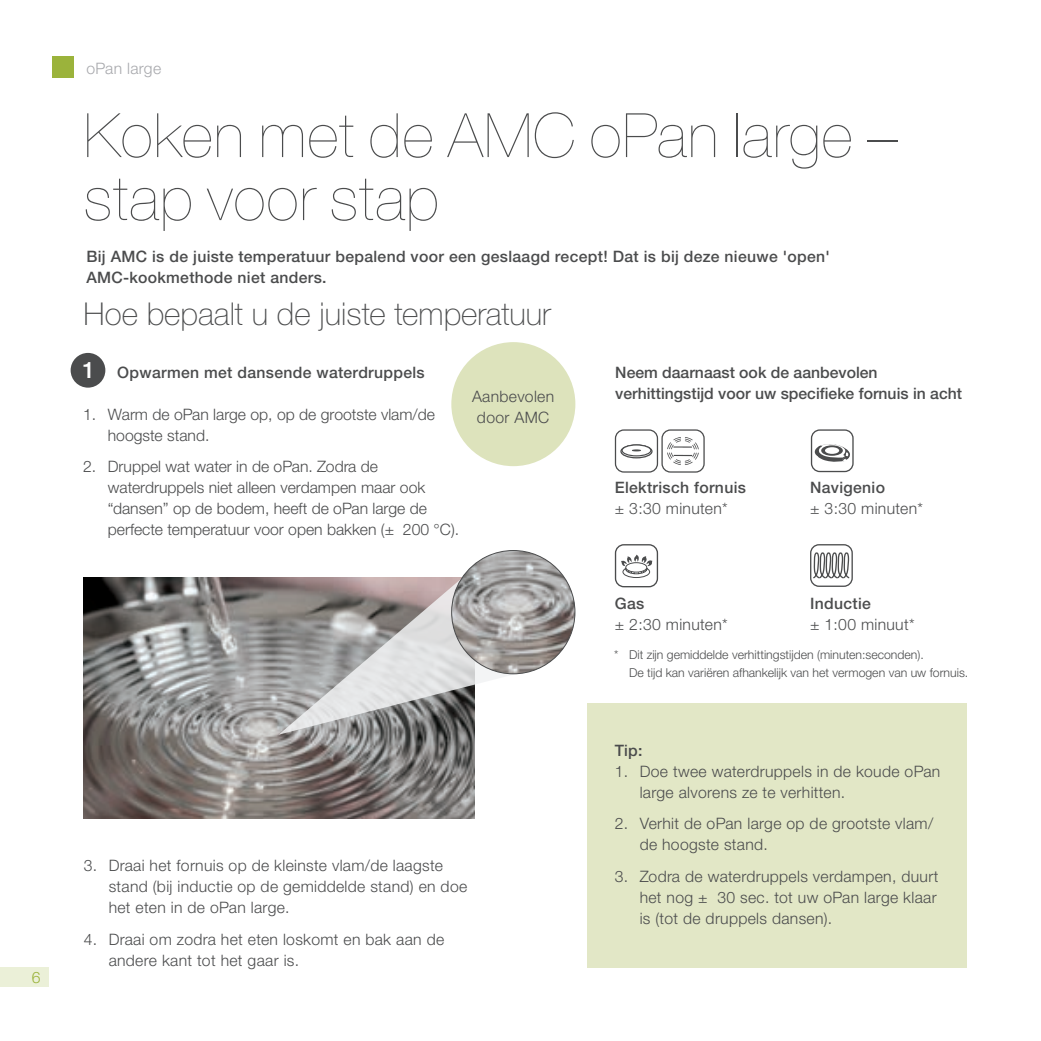
<style>
.page{position:relative;width:1041px;height:1041px;background:#fff}
.page>*{position:absolute;margin:0;border:0;box-sizing:border-box;transform-origin:0 0}
.t1{font:200 61.25px/63px "Helvetica Neue LTW1 G";letter-spacing:.02em;color:#4b4c4d}
.t2{font:100 31.5px "Helvetica Neue LTW1 G";color:#4b4c4d}
.t3{font:500 22.75px "Helvetica Neue LTW1 G";color:#fff}
.t4{font:300 15.75px/21px "Helvetica Neue LTW1 G";letter-spacing:.02em;color:#4b4c4d}
.t5{font:300 15.75px/21px "Helvetica Neue LTW1 G";color:#4b4c4d}
.t6{font:500 15.75px/21px "Helvetica Neue LTW1 G";letter-spacing:.02em;color:#4b4c4d}
.t7{font:500 15.75px/21px "Helvetica Neue LTW1 G";color:#4b4c4d}
.t8{font:300 15.75px "Helvetica Neue LTW1 G";letter-spacing:.02em;color:#a8a9ad}
.t9{font:300 15.75px "Helvetica Neue LTW1 G";color:#9bb33b}
.t10{font:300 12.25px/17.5px "Helvetica Neue LTW1 G";color:#4b4c4d}
</style>
<div class="page">
<div style="left:0;top:967px;width:49px;height:20px;background:#ebf0d8"></div>
<div style="left:52px;top:56px;width:22px;height:22px;background:#9bb33b"></div>
<div style="left:587px;top:703px;width:380px;height:264px;background:#e2e7c6"></div>
<img style="left:83px;top:577px;width:391px;height:242px">
<svg style="left:279px;top:550px;width:297px;height:185px"></svg>
<div style="left:451px;top:342px;width:124px;height:124px;background:#dde3bc;border-radius:50%"></div>
<div style="left:615px;top:544px;width:43px;height:43px;border:1px solid #4b4c4d;border-radius:8px"></div>
<svg style="left:621px;top:555px;width:31px;height:23px"></svg>
<div style="left:626px;top:563px;width:21px;height:9px;background:#fff;border-radius:50%"></div>
<div style="left:625px;top:562px;width:22px;height:10px;border:1px solid #4b4c4d;border-radius:50%"></div>
<div style="left:810px;top:544px;width:43px;height:43px;border:1px solid #4b4c4d;border-radius:8px"></div>
<svg style="left:812px;top:552px;width:38px;height:35px"></svg>
<div style="left:615px;top:429px;width:43px;height:44px;border:1px solid #4b4c4d;border-radius:8px"></div>
<div style="left:620px;top:444px;width:32px;height:14px;border:1px solid #4b4c4d;border-radius:50%"></div>
<svg style="left:622px;top:445px;width:29px;height:11px"></svg>
<div style="left:621px;top:444px;width:30px;height:12px;border:1px solid #4b4c4d;border-radius:50%"></div>
<svg style="left:632px;top:449px;width:9px;height:2px"></svg>
<div style="left:661px;top:429px;width:44px;height:44px;border:1px solid #4b4c4d;border-radius:8px"></div>
<svg style="left:667px;top:437px;width:32px;height:28px"></svg>
<div style="left:811px;top:429px;width:43px;height:43px;border:1px solid #4b4c4d;border-radius:8px"></div>
<svg style="left:815px;top:444px;width:35px;height:18px"></svg>
<div style="left:71px;top:353px;width:34px;height:35px;background:#4b4c4d;border-radius:50%"></div>
<p class="t9" style="left:32px;top:968px;width:10px">6</p>
<p class="t8" style="left:86px;top:58px;width:76px">oPan large</p>
<h1 class="t1" style="left:84px;top:104px;width:815px">Koken met de AMC oPan large – stap voor stap</h1>
<p class="t6" style="left:86px;top:246px;width:745px">Bij AMC is de juiste temperatuur bepalend voor een geslaagd recept! Dat is bij deze nieuwe 'open'<br>AMC-kookmethode niet anders.</p>
<h2 class="t2" style="left:84px;top:295px;width:469px">Hoe bepaalt u de juiste temperatuur</h2>
<h3 class="t3" style="left:83px;top:357px;width:14px">1</h3>
<p class="t6" style="left:117px;top:361px;width:309px">Opwarmen met dansende waterdruppels</p>
<p class="t5" style="left:108px;top:403px;width:329px;text-indent:-25px">1. Warm de oPan large op, op de grootste vlam/de hoogste stand.</p>
<p class="t5" style="left:108px;top:456px;width:353px;text-indent:-25px">2. Druppel wat water in de oPan. Zodra de waterdruppels niet alleen verdampen maar ook “dansen” op de bodem, heeft de oPan large de perfecte temperatuur voor open bakken (± 200 °C).</p>
<p class="t4" style="left:472px;top:386px;width:84px;text-align:center">Aanbevolen door AMC</p>
<p class="t4" style="left:109px;top:855px;width:360px;text-indent:-25px">3. Draai het fornuis op de kleinste vlam/de laagste stand (bij inductie op de gemiddelde stand) en doe het eten in de oPan large.</p>
<p class="t4" style="left:109px;top:928px;width:337px;text-indent:-25px">4. Draai om zodra het eten loskomt en bak aan de andere kant tot het gaar is.</p>
<p class="t7" style="left:615px;top:361px;width:348px">Neem daarnaast ook de aanbevolen verhittingstijd voor uw specifieke fornuis in acht</p>
<p class="t6" style="left:615px;top:477px;width:133px">Elektrisch fornuis</p>
<p class="t4" style="left:615px;top:498px;width:114px">± 3:30 minuten*</p>
<p class="t6" style="left:615px;top:592px;width:31px">Gas</p>
<p class="t4" style="left:615px;top:613px;width:114px">± 2:30 minuten*</p>
<p class="t6" style="left:810px;top:477px;width:76px">Navigenio</p>
<p class="t4" style="left:810px;top:498px;width:114px">± 3:30 minuten*</p>
<p class="t6" style="left:810px;top:592px;width:62px">Inductie</p>
<p class="t4" style="left:810px;top:613px;width:106px">± 1:00 minuut*</p>
<p class="t10" style="left:629px;top:646px;width:341px;text-indent:-15px">* Dit zijn gemiddelde verhittingstijden (minuten:seconden).<br>De tijd kan variëren afhankelijk van het vermogen van uw fornuis.</p>
<p class="t6" style="left:615px;top:739px;width:29px">Tip:</p>
<p class="t4" style="left:640px;top:760px;width:302px;text-indent:-25px">1. Doe twee waterdruppels in de koude oPan large alvorens ze te verhitten.</p>
<p class="t4" style="left:640px;top:813px;width:295px;text-indent:-25px">2. Verhit de oPan large op de grootste vlam/ de hoogste stand.</p>
<p class="t4" style="left:640px;top:865px;width:300px;text-align:justify;text-indent:-25px">3. Zodra de waterdruppels verdampen, duurt het nog ± 30 sec. tot uw oPan large klaar is (tot de druppels dansen).</p>
</div>
